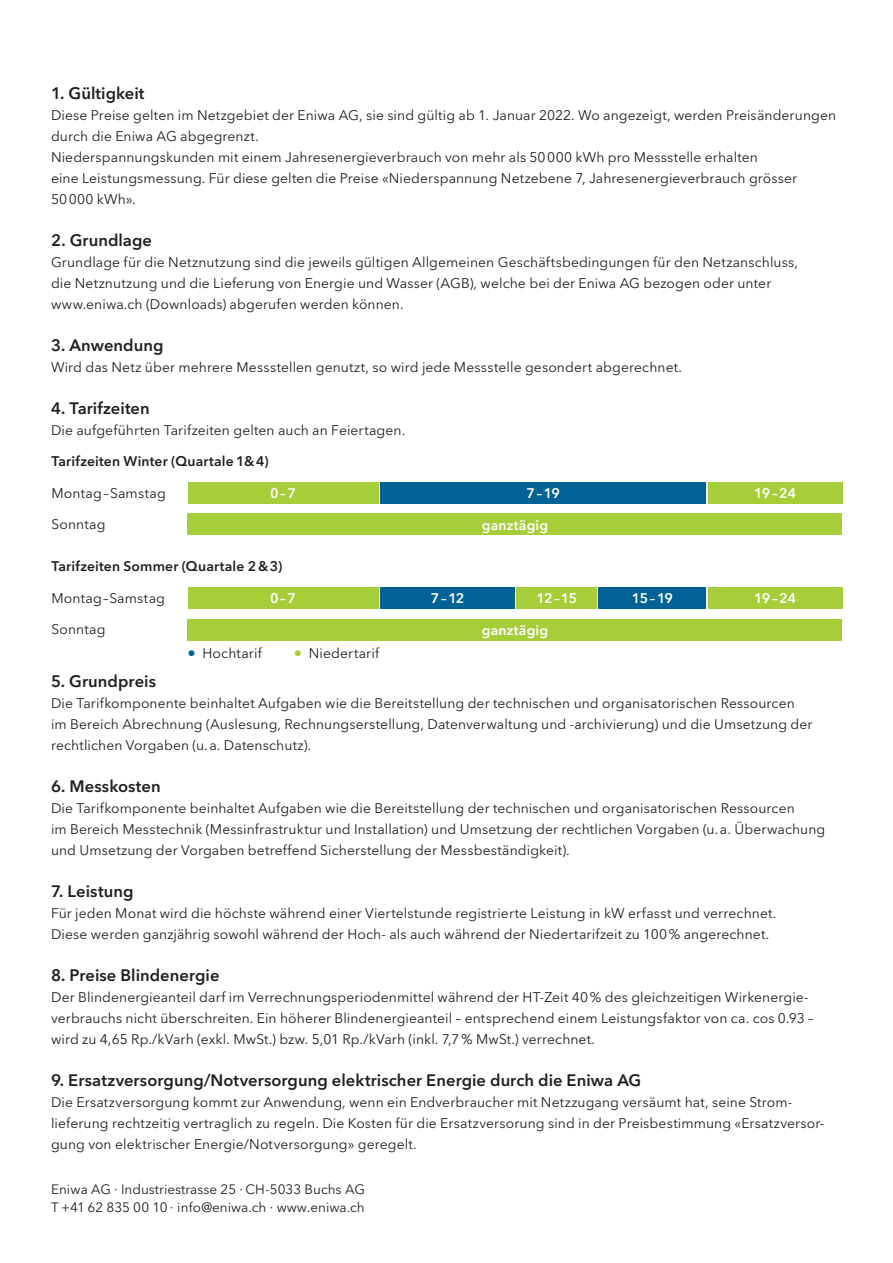
<style>
.page{position:relative;width:893px;height:1263px;background:#fff}
.page>*{position:absolute;margin:0;border:0;box-sizing:border-box;transform-origin:0 0}
.t1{font:600 16.5px "Avenir Next LT Pro";letter-spacing:.005em;color:#231f20}
.t2{font:13.8px/21px "Avenir Next LT Pro";letter-spacing:.005em;color:#231f20}
.t3{font:600 13.8px "Avenir Next LT Pro";letter-spacing:.01em;color:#231f20}
.t4{font:600 13.8px "Avenir Next LT Pro";letter-spacing:.01em;color:#fff}
.t5{font:13.5px/18px "Avenir Next LT Pro";color:#231f20}
.s1{font-weight:700;font-size:16.5px;color:#006295}
.s2{font-weight:700;font-size:16.5px;color:#a6ce39}
</style>
<div class="page">
<div style="left:188px;top:514px;width:654px;height:21px;background:#a6ce39"></div>
<div style="left:188px;top:619px;width:654px;height:21px;background:#a6ce39"></div>
<div style="left:188px;top:482px;width:191px;height:21px;background:#a6ce39"></div>
<div style="left:188px;top:587px;width:191px;height:22px;background:#a6ce39"></div>
<div style="left:708px;top:482px;width:134px;height:21px;background:#a6ce39"></div>
<div style="left:708px;top:587px;width:134px;height:22px;background:#a6ce39"></div>
<div style="left:380px;top:482px;width:326px;height:21px;background:#006295"></div>
<div style="left:380px;top:587px;width:135px;height:22px;background:#006295"></div>
<div style="left:517px;top:587px;width:80px;height:22px;background:#a6ce39"></div>
<div style="left:599px;top:587px;width:107px;height:22px;background:#006295"></div>
<p class="t1" style="left:51px;top:83px;width:95px">1. Gültigkeit</p>
<p class="t2" style="left:51px;top:105px;width:787px">Diese Preise gelten im Netzgebiet der Eniwa AG, sie sind gültig ab 1. Januar 2022. Wo angezeigt, werden Preisänderungen durch die Eniwa AG abgegrenzt.<br>Niederspannungskunden mit einem Jahresenergieverbrauch von mehr als 50000 kWh pro Messstelle erhalten<br>eine Leistungsmessung. Für diese gelten die Preise «Niederspannung Netzebene 7, Jahresenergieverbrauch grösser 50000 kWh».</p>
<p class="t1" style="left:51px;top:230px;width:103px">2. Grundlage</p>
<p class="t2" style="left:51px;top:252px;width:749px">Grundlage für die Netznutzung sind die jeweils gültigen Allgemeinen Geschäftsbedingungen für den Netzanschluss, die Netznutzung und die Lieferung von Energie und Wasser (AGB), welche bei der Eniwa AG bezogen oder unter www.eniwa.ch (Downloads) abgerufen werden können.</p>
<p class="t1" style="left:51px;top:335px;width:114px">3. Anwendung</p>
<p class="t2" style="left:51px;top:357px;width:632px">Wird das Netz über mehrere Messstellen genutzt, so wird jede Messstelle gesondert abgerechnet.</p>
<p class="t1" style="left:51px;top:398px;width:100px">4. Tarifzeiten</p>
<p class="t2" style="left:51px;top:420px;width:356px">Die aufgeführten Tarifzeiten gelten auch an Feiertagen.</p>
<p class="t3" style="left:51px;top:453px;width:219px">Tarifzeiten Winter (Quartale 1&amp;4)</p>
<p class="t2" style="left:51px;top:483px;width:116px">Montag–Samstag</p>
<p class="t2" style="left:51px;top:514px;width:55px">Sonntag</p>
<p class="t3" style="left:51px;top:558px;width:232px">Tarifzeiten Sommer (Quartale 2&amp;3)</p>
<p class="t2" style="left:51px;top:587px;width:115px">Montag–Samstag</p>
<p class="t2" style="left:51px;top:619px;width:55px">Sonntag</p>
<p class="t4" style="left:270px;top:485px;width:27px">0–7</p>
<p class="t4" style="left:270px;top:590px;width:27px">0–7</p>
<p class="t2" style="left:188px;top:642px;width:76px"><span class="s1">•</span> Hochtarif</p>
<p class="t2" style="left:294px;top:642px;width:87px"><span class="s2">•</span> Niedertarif</p>
<p class="t4" style="left:526px;top:485px;width:35px">7–19</p>
<p class="t4" style="left:482px;top:516px;width:68px">ganztägig</p>
<p class="t4" style="left:431px;top:590px;width:35px">7–12</p>
<p class="t4" style="left:537px;top:590px;width:42px">12–15</p>
<p class="t4" style="left:632px;top:590px;width:43px">15–19</p>
<p class="t4" style="left:482px;top:622px;width:68px">ganztägig</p>
<p class="t4" style="left:754px;top:485px;width:43px">19–24</p>
<p class="t4" style="left:754px;top:590px;width:43px">19–24</p>
<p class="t1" style="left:51px;top:671px;width:106px">5. Grundpreis</p>
<p class="t2" style="left:51px;top:693px;width:763px">Die Tarifkomponente beinhaltet Aufgaben wie die Bereitstellung der technischen und organisatorischen Ressourcen im Bereich Abrechnung (Auslesung, Rechnungserstellung, Datenverwaltung und -archivierung) und die Umsetzung der rechtlichen Vorgaben (u.a. Datenschutz).</p>
<p class="t1" style="left:51px;top:776px;width:111px">6. Messkosten</p>
<p class="t2" style="left:51px;top:798px;width:776px">Die Tarifkomponente beinhaltet Aufgaben wie die Bereitstellung der technischen und organisatorischen Ressourcen<br>im Bereich Messtechnik (Messinfrastruktur und Installation) und Umsetzung der rechtlichen Vorgaben (u.a. Überwachung und Umsetzung der Vorgaben betreffend Sicherstellung der Messbeständigkeit).</p>
<p class="t1" style="left:51px;top:881px;width:84px">7. Leistung</p>
<p class="t2" style="left:51px;top:903px;width:727px">Für jeden Monat wird die höchste während einer Viertelstunde registrierte Leistung in kW erfasst und verrechnet.<br>Diese werden ganzjährig sowohl während der Hoch- als auch während der Niedertarifzeit zu 100% angerechnet.</p>
<p class="t1" style="left:51px;top:965px;width:170px">8. Preise Blindenergie</p>
<p class="t2" style="left:51px;top:987px;width:764px">Der Blindenergieanteil darf im Verrechnungsperiodenmittel während der HT-Zeit 40% des gleichzeitigen Wirkenergie&shy;verbrauchs nicht überschreiten. Ein höherer Blindenergieanteil – entsprechend einem Leistungsfaktor von ca. cos 0.93 – wird zu 4,65 Rp./kVarh (exkl. MwSt.) bzw. 5,01 Rp./kVarh (inkl. 7,7% MwSt.) verrechnet.</p>
<p class="t1" style="left:51px;top:1070px;width:592px">9. Ersatzversorgung/Notversorgung elektrischer Energie durch die Eniwa AG</p>
<p class="t2" style="left:51px;top:1092px;width:775px">Die Ersatzversorgung kommt zur Anwendung, wenn ein Endverbraucher mit Netzzugang versäumt hat, seine Strom&shy;lieferung rechtzeitig vertraglich zu regeln. Die Kosten für die Ersatzversorung sind in der Preisbestimmung «Ersatzversor&shy;gung von elektrischer Energie/Notversorgung» geregelt.</p>
<p class="t5" style="left:51px;top:1180px;width:315px">Eniwa AG · Industriestrasse 25 · CH-5033 Buchs AG<br>T +41 62 835 00 10 · info@eniwa.ch · www.eniwa.ch</p>
</div>
